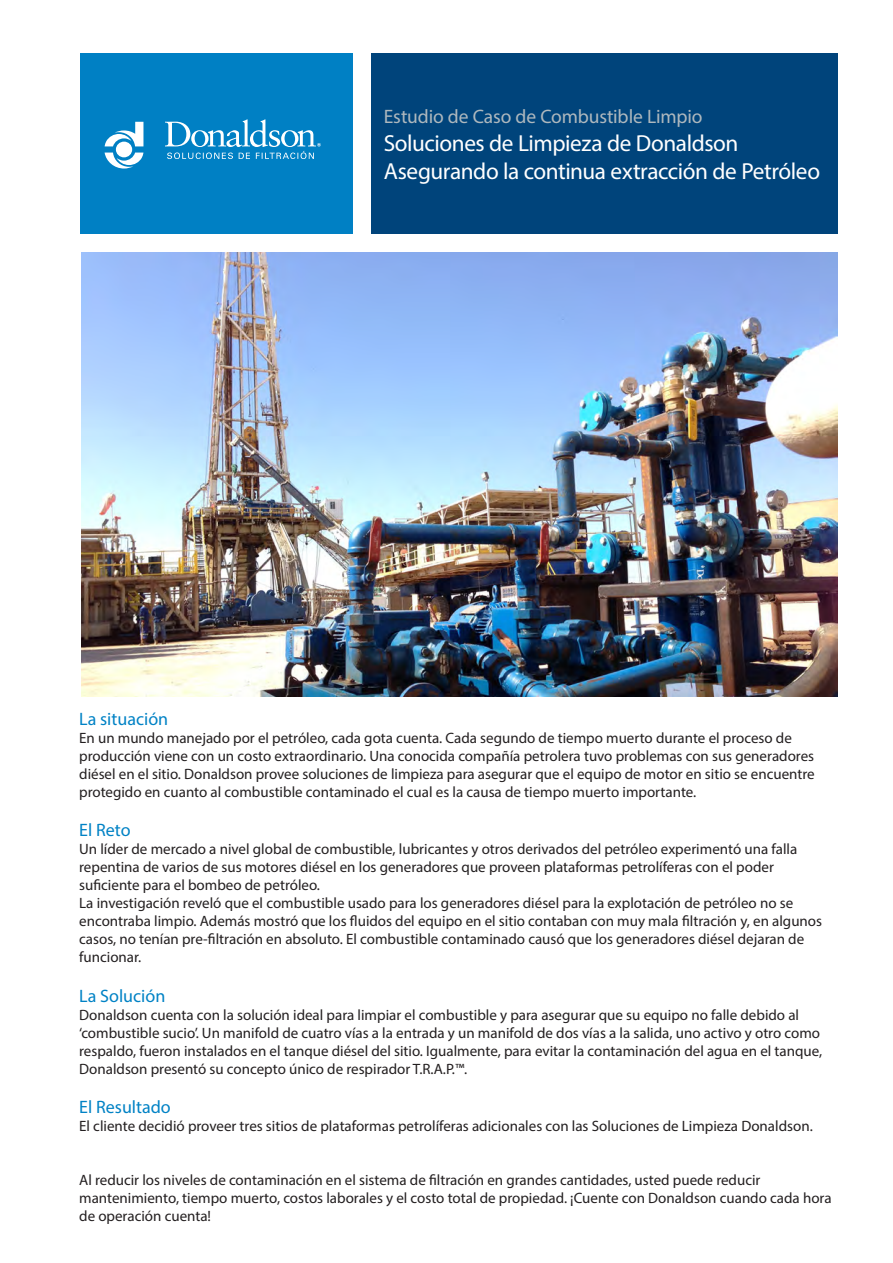
<style>
.page{position:relative;width:893px;height:1263px;background:#fff}
.page>*{position:absolute;margin:0;border:0;box-sizing:border-box;transform-origin:0 0}
.Front_Cover_Headline{font:23.25px "Myriad Pro";letter-spacing:-.02em;color:#fff}
.Front_Cover_Headline-2{font:19.5px "Myriad Pro";letter-spacing:-.005em;color:#aeb8be}
.t1{font:18px "Myriad Pro";color:#0082c5}
.t2{font:15px/18px "Myriad Pro";color:#231f20}
</style>
<div class="page">
<div style="left:371px;top:54px;width:466px;height:180px;background:#00447b"></div>
<img style="left:81px;top:252px;width:756px;height:444px">
<div style="left:81px;top:54px;width:272px;height:180px;background:#0080c4"></div>
<svg style="left:105px;top:119px;width:216px;height:50px"></svg>
<p class="Front_Cover_Headline-2" style="left:384px;top:105px;width:320px">Estudio de Caso de Combustible Limpio</p>
<p class="Front_Cover_Headline" style="left:384px;top:129px;width:356px">Soluciones de Limpieza de Donaldson</p>
<p class="Front_Cover_Headline" style="left:384px;top:157px;width:438px">Asegurando la continua extracción de Petróleo</p>
<p class="t1" style="left:79px;top:707px;width:91px">La situación</p>
<p class="t2" style="left:79px;top:728px;width:737px">En un mundo manejado por el petróleo, cada gota cuenta. Cada segundo de tiempo muerto durante el proceso de producción viene con un costo extraordinario. Una conocida compañía petrolera tuvo problemas con sus generadores diésel en el sitio. Donaldson provee soluciones de limpieza para asegurar que el equipo de motor en sitio se encuentre protegido en cuanto al combustible contaminado el cual es la causa de tiempo muerto importante.</p>
<p class="t1" style="left:79px;top:819px;width:53px">El Reto</p>
<p class="t2" style="left:79px;top:840px;width:744px">Un líder de mercado a nivel global de combustible, lubricantes y otros derivados del petróleo experimentó una falla repentina de varios de sus motores diésel en los generadores que proveen plataformas petrolíferas con el poder suficiente para el bombeo de petróleo.<br>La investigación reveló que el combustible usado para los generadores diésel para la explotación de petróleo no se encontraba limpio. Además mostró que los fluidos del equipo en el sitio contaban con muy mala filtración y, en algunos casos, no tenían pre-filtración en absoluto. El combustible contaminado causó que los generadores diésel dejaran de funcionar.</p>
<p class="t1" style="left:79px;top:985px;width:88px">La Solución</p>
<p class="t2" style="left:79px;top:1005px;width:745px">Donaldson cuenta con la solución ideal para limpiar el combustible y para asegurar que su equipo no falle debido al ‘combustible sucio’. Un manifold de cuatro vías a la entrada y un manifold de dos vías a la salida, uno activo y otro como respaldo, fueron instalados en el tanque diésel del sitio. Igualmente, para evitar la contaminación del agua en el tanque, Donaldson presentó su concepto único de respirador T.R.A.P.™.</p>
<p class="t1" style="left:79px;top:1096px;width:93px">El Resultado</p>
<p class="t2" style="left:79px;top:1117px;width:735px">El cliente decidió proveer tres sitios de plataformas petrolíferas adicionales con las Soluciones de Limpieza Donaldson.</p>
<p class="t2" style="left:79px;top:1171px;width:754px">Al reducir los niveles de contaminación en el sistema de filtración en grandes cantidades, usted puede reducir mantenimiento, tiempo muerto, costos laborales y el costo total de propiedad. ¡Cuente con Donaldson cuando cada hora de operación cuenta!</p>
</div>
